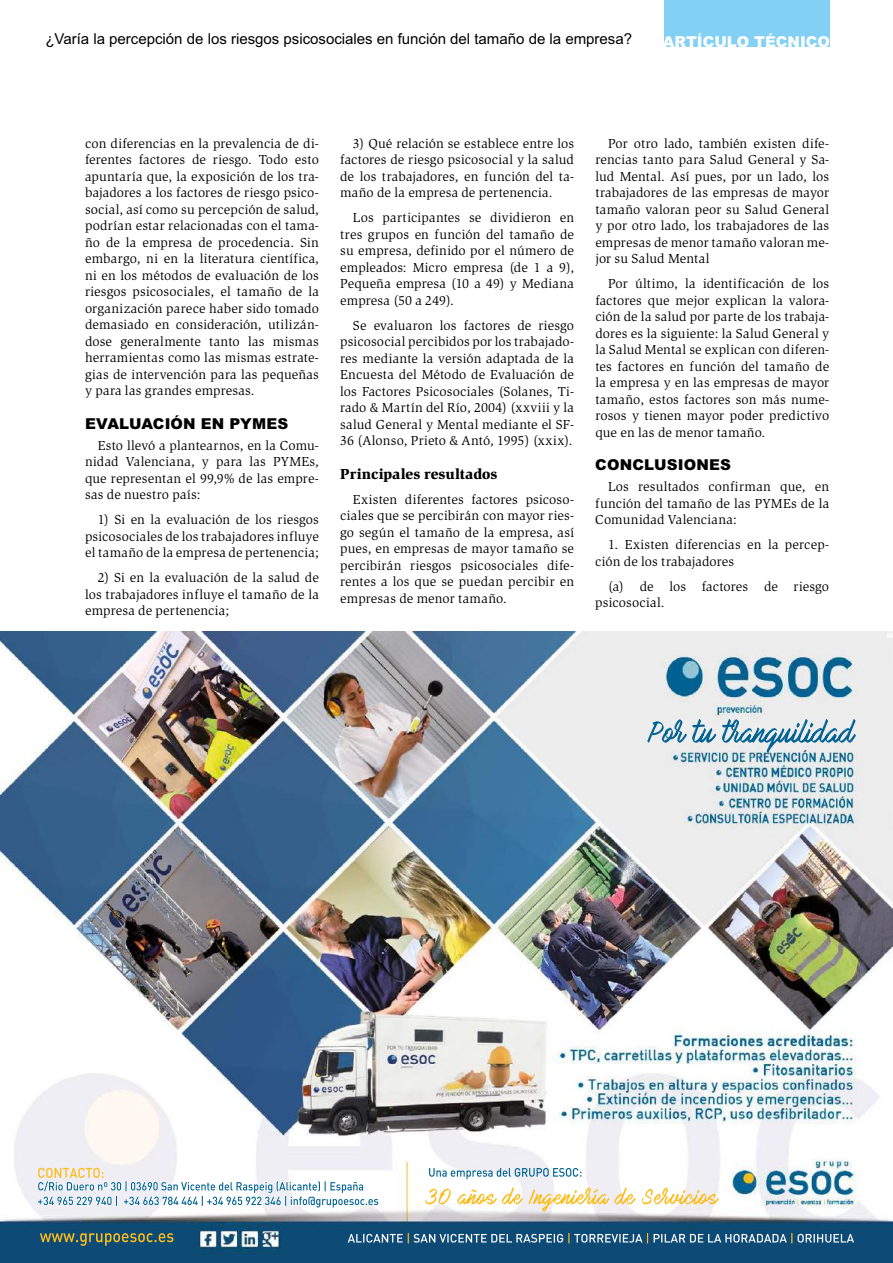
<style>
.page{position:relative;width:893px;height:1263px;background:#fff}
.page>*{position:absolute;margin:0;border:0;box-sizing:border-box;transform-origin:0 0}
.t1{font:15px "Arial MT Std";color:#000}
.t2{font:900 15px "Arial MT Std";letter-spacing:.01em;color:#000}
.t3{font:900 15px "Slimbach EF";color:#000}
.t4{font:900 15px "Arial MT Std";color:#fff}
.t5{font:13.5px/16.5px "Slimbach EF";letter-spacing:.01em;color:#000;text-align:justify}
</style>
<div class="page">
<div style="left:664px;top:0;width:165px;height:47px;background:#83d0f5"></div>
<img style="left:0;top:631px;width:893px;height:632px">
<img style="left:43px;top:1180px;width:283px;height:12px">
<p class="t1" style="left:45px;top:31px;width:588px">¿Varía la percepción de los riesgos psicosociales en función del tamaño de la empresa?</p>
<p class="t4" style="left:663px;top:32px;width:169px">ARTÍCULO TÉCNICO</p>
<p class="t5" style="left:85px;top:135px;width:235px">con diferencias en la prevalencia de di&shy;ferentes factores de riesgo. Todo esto apuntaría que, la exposición de los tra&shy;bajadores a los factores de riesgo psico&shy;social, así como su percepción de salud, podrían estar relacionadas con el tama&shy;ño de la empresa de procedencia. Sin embargo, ni en la literatura científica, ni en los métodos de evaluación de los riesgos psicosociales, el tamaño de la organización parece haber sido tomado demasiado en consideración, utilizán&shy;dose generalmente tanto las mismas herramientas como las mismas estrate&shy;gias de intervención para las pequeñas y para las grandes empresas.</p>
<p class="t2" style="left:85px;top:414px;width:205px">EVALUACIÓN EN PYMES</p>
<p class="t5" style="left:85px;top:437px;width:235px;text-indent:13px">Esto llevó a plantearnos, en la Comu&shy;nidad Valenciana, y para las PYMEs, que representan el 99,9% de las empre&shy;sas de nuestro país:</p>
<p class="t5" style="left:85px;top:512px;width:235px;text-indent:13px">1) Si en la evaluación de los riesgos psicosociales de los trabajadores influye el tamaño de la empresa de pertenencia;</p>
<p class="t5" style="left:85px;top:570px;width:235px;text-indent:13px">2) Si en la evaluación de la salud de los trabajadores influye el tamaño de la empresa de pertenencia;</p>
<p class="t5" style="left:340px;top:135px;width:235px;text-indent:13px">3) Qué relación se establece entre los factores de riesgo psicosocial y la salud de los trabajadores, en función del ta&shy;maño de la empresa de pertenencia.</p>
<p class="t5" style="left:340px;top:210px;width:235px;text-indent:13px">Los participantes se dividieron en tres grupos en función del tamaño de su empresa, definido por el número de empleados: Micro empresa (de 1 a 9), Pequeña empresa (10 a 49) y Mediana empresa (50 a 249).</p>
<p class="t5" style="left:340px;top:317px;width:235px;text-indent:13px">Se evaluaron los factores de riesgo psicosocial percibidos por los trabajado&shy;res mediante la versión adaptada de la Encuesta del Método de Evaluación de los Factores Psicosociales (Solanes, Ti&shy;rado &amp; Martín del Río, 2004) (xxviii y la salud General y Mental mediante el SF-36 (Alonso, Prieto &amp; Antó, 1995) (xxix).</p>
<p class="t3" style="left:340px;top:465px;width:159px">Principales resultados</p>
<p class="t5" style="left:340px;top:491px;width:235px;text-indent:13px">Existen diferentes factores psicoso&shy;ciales que se percibirán con mayor ries&shy;go según el tamaño de la empresa, así pues, en empresas de mayor tamaño se percibirán riesgos psicosociales dife&shy;rentes a los que se puedan percibir en empresas de menor tamaño.</p>
<p class="t5" style="left:595px;top:135px;width:235px;text-indent:13px">Por otro lado, también existen dife&shy;rencias tanto para Salud General y Sa&shy;lud Mental. Así pues, por un lado, los trabajadores de las empresas de mayor tamaño valoran peor su Salud General y por otro lado, los trabajadores de las empresas de menor tamaño valoran me&shy;jor su Salud Mental</p>
<p class="t5" style="left:595px;top:276px;width:235px;text-indent:13px">Por último, la identificación de los factores que mejor explican la valora&shy;ción de la salud por parte de los trabaja&shy;dores es la siguiente: la Salud General y la Salud Mental se explican con diferen&shy;tes factores en función del tamaño de la empresa y en las empresas de mayor tamaño, estos factores son más nume&shy;rosos y tienen mayor poder predictivo que en las de menor tamaño.</p>
<p class="t2" style="left:595px;top:456px;width:137px">CONCLUSIONES</p>
<p class="t5" style="left:595px;top:479px;width:235px;text-indent:13px">Los resultados confirman que, en función del tamaño de las PYMEs de la Comunidad Valenciana:</p>
<p class="t5" style="left:595px;top:537px;width:235px;text-indent:13px">1. Existen diferencias en la percep&shy;ción de los trabajadores</p>
<p class="t5" style="left:595px;top:578px;width:235px;text-indent:13px">(a) de los factores de riesgo psicosocial.</p>
</div>
